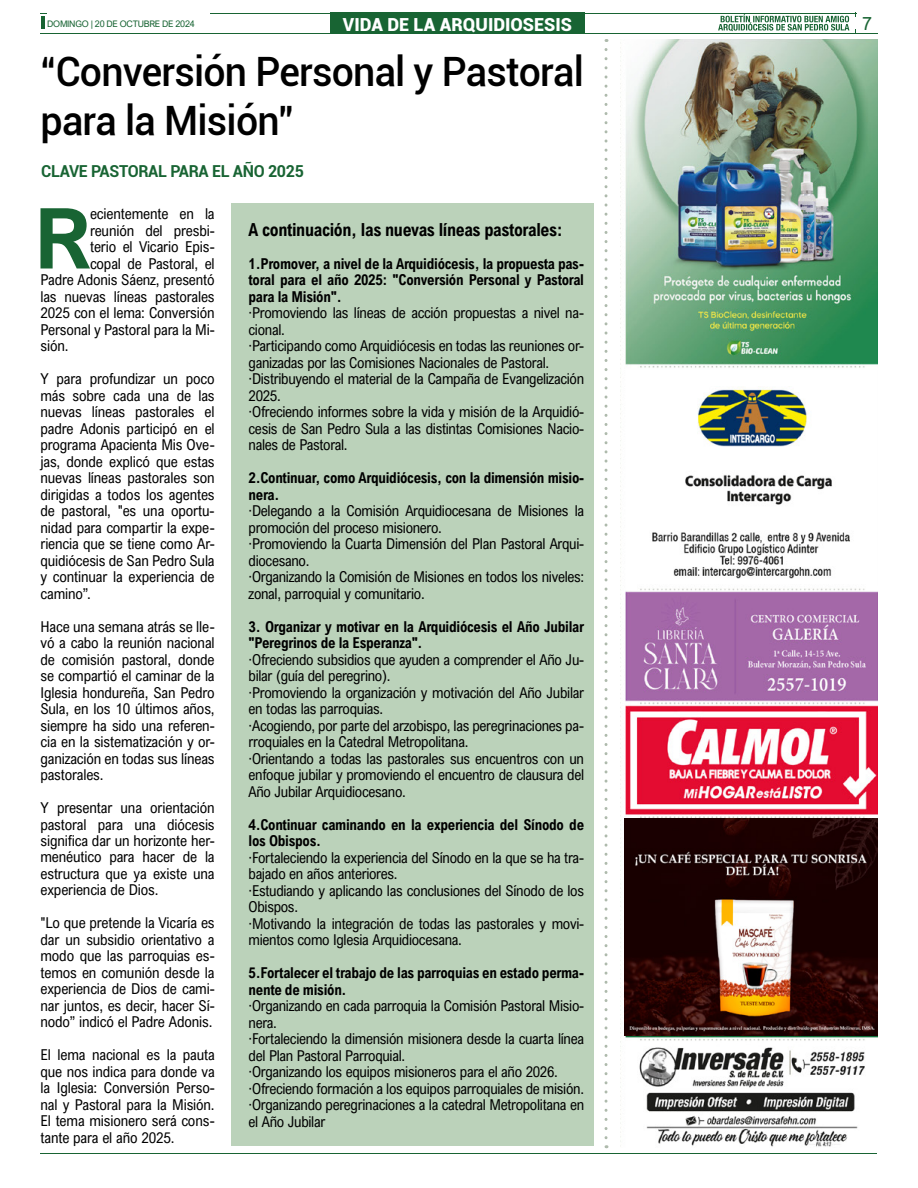
<style>
.page{position:relative;width:918px;height:1188px;background:#fff}
.page>*{position:absolute;margin:0;border:0;box-sizing:border-box;transform-origin:0 0}
.t1{font:700 84.15px "Arial Nova";color:#186433}
.t2{font:500 40.5px/49.5px "Roboto";letter-spacing:-.02em;color:#000}
.t3{font:700 18px "Arial Nova Cond";letter-spacing:-.02em;color:#000}
.t4{font:900 18px "Roboto";color:#fff}
.t5{font:18px "Arial Nova";color:#186433}
.t6{font:700 16.5px "Roboto";letter-spacing:-.02em;color:#186433}
.t7{font:15px/16.5px "Arial Nova Cond";letter-spacing:-.02em;color:#000;text-align:justify}
.t8{font:700 15px/16.5px "Arial Nova Cond";letter-spacing:-.02em;color:#000}
.t9{font:9px "Arial Nova";letter-spacing:-.03em;color:#186433}
</style>
<div class="page">
<hr style="left:40px;top:1154px;width:838px;height:1px;background:#186433">
<svg style="left:718px;top:14px;width:131px;height:17px"></svg>
<div style="left:330px;top:13px;width:255px;height:21px;background:#186433"></div>
<hr style="left:41px;top:13px;width:292px;height:1px;background:#186433">
<hr style="left:187px;top:13px;width:691px;height:1px;background:#186433">
<hr style="left:41px;top:33px;width:292px;height:1px;background:#186433">
<hr style="left:187px;top:33px;width:691px;height:1px;background:#186433">
<hr style="left:41px;top:16px;width:4px;height:13px;background:#186433">
<div style="left:47px;top:13px;width:163px;height:20px;background:#fff"></div>
<img style="left:624px;top:40px;width:254px;height:1107px">
<svg style="left:605px;top:49px;width:3px;height:1099px"></svg>
<img style="left:625px;top:818px;width:253px;height:217px">
<div style="left:231px;top:204px;width:363px;height:942px;background:#bbd2ba"></div>
<p class="t9" style="left:47px;top:18px;width:149px">DOMINGO | 20 DE OCTUBRE DE 2024</p>
<p class="t4" style="left:343px;top:12px;width:230px">VIDA DE LA ARQUIDIOSESIS</p>
<p class="t5" style="left:862px;top:13px;width:12px">7</p>
<h2 class="t2" style="left:41px;top:45px;width:545px">“Conversión Personal y Pastoral para la Misión”</h2>
<p class="t6" style="left:41px;top:159px;width:264px">CLAVE PASTORAL PARA EL AÑO 2025</p>
<h1 class="t1" style="left:34px;top:189px;width:58px">R</h1>
<p class="t7" style="left:90px;top:205px;width:126px">ecientemente en la</p>
<p class="t7" style="left:90px;top:222px;width:126px">reunión del presbi-</p>
<p class="t7" style="left:90px;top:238px;width:126px">terio el Vicario Epis-</p>
<p class="t7" style="left:90px;top:255px;width:126px">copal de Pastoral, el</p>
<p class="t7" style="left:41px;top:271px;width:176px">Padre Adonis Sáenz, presentó</p>
<p class="t7" style="left:41px;top:288px;width:176px">las nuevas líneas pastorales</p>
<p class="t7" style="left:41px;top:304px;width:176px">2025 con el lema: Conversión</p>
<p class="t7" style="left:41px;top:321px;width:176px">Personal y Pastoral para la Mi-</p>
<p class="t7" style="left:41px;top:337px;width:30px">sión.</p>
<p class="t7" style="left:41px;top:370px;width:176px">Y para profundizar un poco más sobre cada una de las nuevas líneas pastorales el padre Adonis participó en el programa Apacienta Mis Ove&shy;jas, donde explicó que estas nuevas líneas pastorales son dirigidas a todos los agentes de pastoral, "es una oportu&shy;nidad para compartir la expe&shy;riencia que se tiene como Ar&shy;quidiócesis de San Pedro Sula y continuar la experiencia de camino”.</p>
<p class="t7" style="left:41px;top:618px;width:176px">Hace una semana atrás se lle&shy;vó a cabo la reunión nacional de comisión pastoral, donde se compartió el caminar de la Iglesia hondureña, San Pedro Sula, en los 10 últimos años, siempre ha sido una referen&shy;cia en la sistematización y or&shy;ganización en todas sus líneas pastorales.</p>
<p class="t7" style="left:41px;top:799px;width:176px">Y presentar una orientación pastoral para una diócesis significa dar un horizonte her&shy;menéutico para hacer de la estructura que ya existe una experiencia de Dios.</p>
<p class="t7" style="left:41px;top:915px;width:176px">"Lo que pretende la Vicaría es dar un subsidio orientativo a modo que las parroquias es&shy;temos en comunión desde la experiencia de Dios de cami&shy;nar juntos, es decir, hacer Sí&shy;nodo” indicó el Padre Adonis.</p>
<p class="t7" style="left:41px;top:1047px;width:176px">El lema nacional es la pauta que nos indica para donde va la Iglesia: Conversión Perso&shy;nal y Pastoral para la Misión.<br>El tema misionero será cons&shy;tante para el año 2025.</p>
<p class="t3" style="left:249px;top:218px;width:316px">A continuación, las nuevas líneas pastorales:</p>
<p class="t8" style="left:249px;top:255px;width:337px;text-align:justify">1.Promover, a nivel de la Arquidiócesis, la propuesta pas&shy;toral para el año 2025: "Conversión Personal y Pastoral para la Misión".</p>
<p class="t7" style="left:249px;top:304px;width:337px;text-align:left">·Promoviendo las líneas de acción propuestas a nivel na&shy;cional.<br>·Participando como Arquidiócesis en todas las reuniones or&shy;ganizadas por las Comisiones Nacionales de Pastoral. ·Distribuyendo el material de la Campaña de Evangelización 2025.<br>·Ofreciendo informes sobre la vida y misión de la Arquidió&shy;cesis de San Pedro Sula a las distintas Comisiones Nacio&shy;nales de Pastoral.</p>
<p class="t8" style="left:249px;top:469px;width:337px">2.Continuar, como Arquidiócesis, con la dimensión misio&shy;nera.</p>
<p class="t7" style="left:249px;top:502px;width:337px;text-align:left">·Delegando a la Comisión Arquidiocesana de Misiones la promoción del proceso misionero.<br>·Promoviendo la Cuarta Dimensión del Plan Pastoral Arqui&shy;diocesano.<br>·Organizando la Comisión de Misiones en todos los niveles: zonal, parroquial y comunitario.</p>
<p class="t8" style="left:249px;top:618px;width:337px">3. Organizar y motivar en la Arquidiócesis el Año Jubilar "Peregrinos de la Esperanza".</p>
<p class="t7" style="left:249px;top:651px;width:337px;text-align:left">·Ofreciendo subsidios que ayuden a comprender el Año Ju&shy;bilar (guía del peregrino).<br>·Promoviendo la organización y motivación del Año Jubilar en todas las parroquias.<br>·Acogiendo, por parte del arzobispo, las peregrinaciones pa&shy;rroquiales en la Catedral Metropolitana.<br>·Orientando a todas las pastorales sus encuentros con un enfoque jubilar y promoviendo el encuentro de clausura del Año Jubilar Arquidiocesano.</p>
<p class="t8" style="left:249px;top:816px;width:337px">4.Continuar caminando en la experiencia del Sínodo de los Obispos.</p>
<p class="t7" style="left:249px;top:849px;width:337px;text-align:left">·Fortaleciendo la experiencia del Sínodo en la que se ha tra&shy;bajado en años anteriores.<br>·Estudiando y aplicando las conclusiones del Sínodo de los Obispos.<br>·Motivando la integración de todas las pastorales y movi&shy;mientos como Iglesia Arquidiocesana.</p>
<p class="t8" style="left:249px;top:964px;width:337px">5.Fortalecer el trabajo de las parroquias en estado perma&shy;nente de misión.</p>
<p class="t7" style="left:249px;top:997px;width:337px;text-align:left">·Organizando en cada parroquia la Comisión Pastoral Misio&shy;nera.<br>·Fortaleciendo la dimensión misionera desde la cuarta línea del Plan Pastoral Parroquial.<br>·Organizando los equipos misioneros para el año 2026. ·Ofreciendo formación a los equipos parroquiales de misión. ·Organizando peregrinaciones a la catedral Metropolitana en el Año Jubilar</p>
</div>
